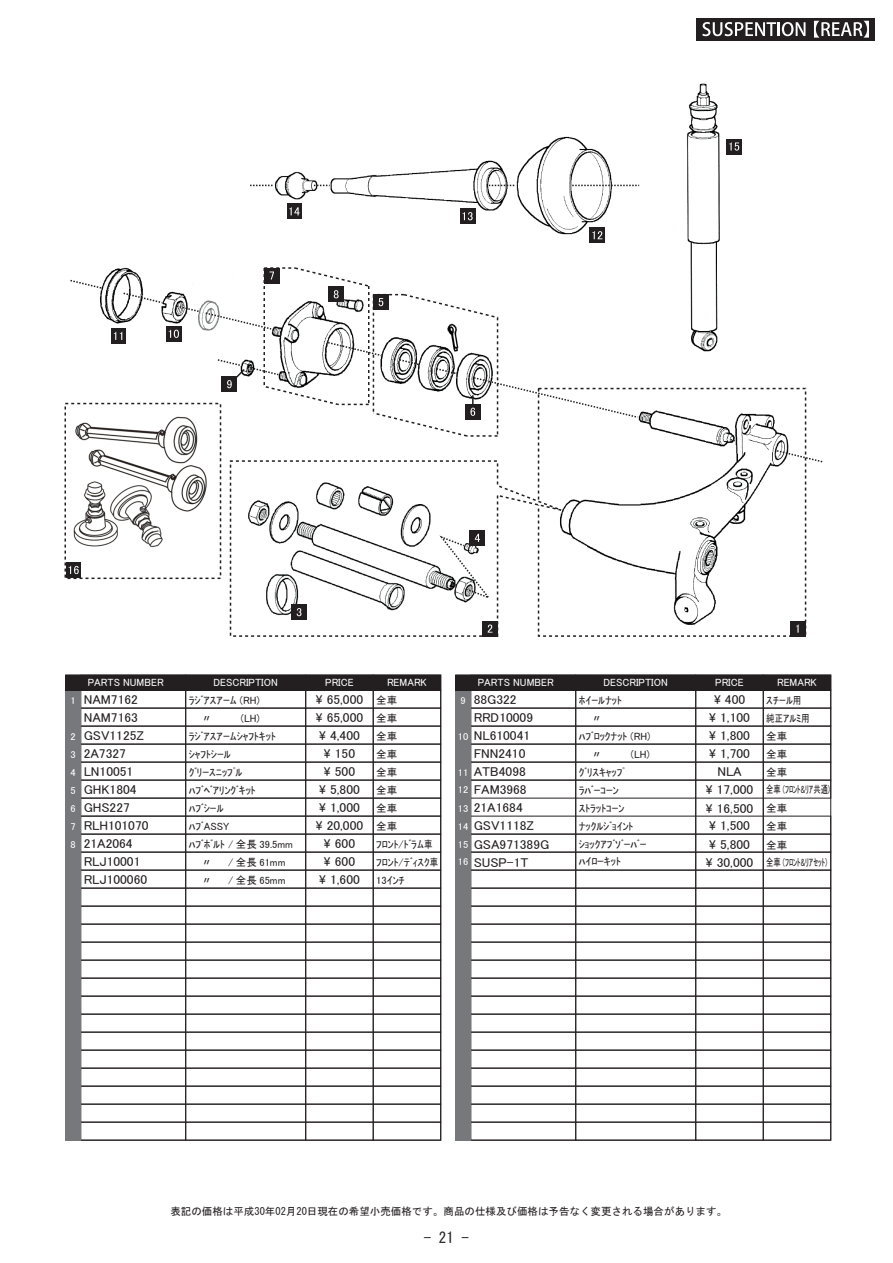
<style>
.page{position:relative;width:893px;height:1263px;background:#fff}
.page>*{position:absolute;margin:0;border:0;box-sizing:border-box;transform-origin:0 0}
.t1{font:15px "MS Gothic";color:#231f20}
.t2{font:12.9px/18px "MS P Gothic";color:#231f20;scale:1.05 1}
.t3{font:10.5px/18px "MS P Gothic";color:#231f20}
.t4{font:10.5px "MS P Gothic";color:#fff}
.t5{font:10.5px "MS Gothic";color:#231f20}
.t6{font:10.5px "MS P Gothic";color:#231f20;scale:.7 1}
.t7{font:10.05px/18px "MS P Gothic";color:#fff;text-align:justify;scale:1.05 1}
.s1{font-size:10.05px;color:#fff}
.s2{font-size:12.9px}
.s3{font-style:inherit}
</style>
<div class="page">
<img style="left:73px;top:83px;width:734px;height:552px">
<div style="left:66px;top:690px;width:375px;height:18px;border:1px solid #231f20"></div>
<div style="left:66px;top:708px;width:375px;height:18px;border:1px solid #231f20"></div>
<div style="left:66px;top:744px;width:375px;height:18px;border:1px solid #231f20"></div>
<div style="left:66px;top:780px;width:375px;height:18px;border:1px solid #231f20"></div>
<div style="left:66px;top:816px;width:375px;height:18px;border:1px solid #231f20"></div>
<div style="left:66px;top:852px;width:375px;height:18px;border:1px solid #231f20"></div>
<div style="left:66px;top:888px;width:375px;height:18px;border:1px solid #231f20"></div>
<div style="left:66px;top:924px;width:375px;height:18px;border:1px solid #231f20"></div>
<div style="left:66px;top:960px;width:375px;height:18px;border:1px solid #231f20"></div>
<div style="left:66px;top:996px;width:375px;height:18px;border:1px solid #231f20"></div>
<div style="left:66px;top:726px;width:375px;height:18px;border:1px solid #231f20"></div>
<div style="left:66px;top:762px;width:375px;height:18px;border:1px solid #231f20"></div>
<div style="left:66px;top:798px;width:375px;height:18px;border:1px solid #231f20"></div>
<div style="left:66px;top:834px;width:375px;height:18px;border:1px solid #231f20"></div>
<div style="left:66px;top:870px;width:375px;height:18px;border:1px solid #231f20"></div>
<div style="left:66px;top:906px;width:375px;height:18px;border:1px solid #231f20"></div>
<div style="left:66px;top:942px;width:375px;height:18px;border:1px solid #231f20"></div>
<div style="left:66px;top:978px;width:375px;height:18px;border:1px solid #231f20"></div>
<div style="left:66px;top:1014px;width:375px;height:18px;border:1px solid #231f20"></div>
<div style="left:66px;top:1050px;width:375px;height:18px;border:1px solid #231f20"></div>
<div style="left:66px;top:1086px;width:375px;height:18px;border:1px solid #231f20"></div>
<div style="left:66px;top:1068px;width:375px;height:18px;border:1px solid #231f20"></div>
<div style="left:66px;top:1104px;width:375px;height:18px;border:1px solid #231f20"></div>
<div style="left:66px;top:1122px;width:375px;height:18px;border:1px solid #231f20"></div>
<div style="left:66px;top:1032px;width:375px;height:18px;border:1px solid #231f20"></div>
<div style="left:81px;top:675px;width:105px;height:465px;border:1px solid #231f20"></div>
<div style="left:373px;top:675px;width:68px;height:465px;border:1px solid #231f20"></div>
<div style="left:66px;top:675px;width:15px;height:465px;background:#76787b"></div>
<div style="left:66px;top:675px;width:375px;height:15px;background:#231f20"></div>
<div style="left:456px;top:690px;width:375px;height:18px;border:1px solid #231f20"></div>
<div style="left:456px;top:708px;width:375px;height:18px;border:1px solid #231f20"></div>
<div style="left:456px;top:744px;width:375px;height:18px;border:1px solid #231f20"></div>
<div style="left:456px;top:780px;width:375px;height:18px;border:1px solid #231f20"></div>
<div style="left:456px;top:852px;width:375px;height:18px;border:1px solid #231f20"></div>
<div style="left:456px;top:888px;width:375px;height:18px;border:1px solid #231f20"></div>
<div style="left:456px;top:924px;width:375px;height:18px;border:1px solid #231f20"></div>
<div style="left:456px;top:960px;width:375px;height:18px;border:1px solid #231f20"></div>
<div style="left:456px;top:996px;width:375px;height:18px;border:1px solid #231f20"></div>
<div style="left:456px;top:726px;width:375px;height:18px;border:1px solid #231f20"></div>
<div style="left:456px;top:762px;width:375px;height:18px;border:1px solid #231f20"></div>
<div style="left:456px;top:834px;width:375px;height:18px;border:1px solid #231f20"></div>
<div style="left:456px;top:870px;width:375px;height:18px;border:1px solid #231f20"></div>
<div style="left:456px;top:906px;width:375px;height:18px;border:1px solid #231f20"></div>
<div style="left:456px;top:942px;width:375px;height:18px;border:1px solid #231f20"></div>
<div style="left:456px;top:978px;width:375px;height:18px;border:1px solid #231f20"></div>
<div style="left:456px;top:1014px;width:375px;height:18px;border:1px solid #231f20"></div>
<div style="left:456px;top:1050px;width:375px;height:18px;border:1px solid #231f20"></div>
<div style="left:456px;top:1086px;width:375px;height:18px;border:1px solid #231f20"></div>
<div style="left:456px;top:1068px;width:375px;height:18px;border:1px solid #231f20"></div>
<div style="left:456px;top:1104px;width:375px;height:18px;border:1px solid #231f20"></div>
<div style="left:456px;top:1122px;width:375px;height:18px;border:1px solid #231f20"></div>
<div style="left:456px;top:1032px;width:375px;height:18px;border:1px solid #231f20"></div>
<div style="left:471px;top:675px;width:105px;height:465px;border:1px solid #231f20"></div>
<div style="left:763px;top:675px;width:68px;height:465px;border:1px solid #231f20"></div>
<div style="left:456px;top:675px;width:15px;height:465px;background:#76787b"></div>
<div style="left:456px;top:675px;width:375px;height:15px;background:#231f20"></div>
<div style="left:186px;top:675px;width:120px;height:465px;border:1px solid #231f20"></div>
<div style="left:306px;top:675px;width:67px;height:465px;border:1px solid #231f20"></div>
<div style="left:576px;top:675px;width:120px;height:465px;border:1px solid #231f20"></div>
<div style="left:696px;top:675px;width:67px;height:465px;border:1px solid #231f20"></div>
<svg style="left:775px;top:449px;width:48px;height:15px"></svg>
<svg style="left:729px;top:438px;width:8px;height:5px"></svg>
<svg style="left:70px;top:279px;width:35px;height:11px"></svg>
<svg style="left:572px;top:185px;width:67px;height:1px"></svg>
<svg style="left:489px;top:185px;width:26px;height:1px"></svg>
<svg style="left:314px;top:185px;width:16px;height:1px"></svg>
<svg style="left:250px;top:185px;width:24px;height:1px"></svg>
<div style="left:790px;top:621px;width:16px;height:15px;background:#231f20"></div>
<svg style="left:796px;top:624px;width:3px;height:9px"></svg>
<div style="left:111px;top:328px;width:15px;height:15px;background:#231f20"></div>
<div style="left:590px;top:228px;width:15px;height:15px;background:#231f20"></div>
<svg style="left:592px;top:231px;width:10px;height:8px"></svg>
<div style="left:460px;top:209px;width:15px;height:15px;background:#231f20"></div>
<svg style="left:462px;top:212px;width:11px;height:8px"></svg>
<div style="left:287px;top:204px;width:15px;height:15px;background:#231f20"></div>
<svg style="left:289px;top:207px;width:11px;height:8px"></svg>
<div style="left:727px;top:139px;width:15px;height:15px;background:#231f20"></div>
<svg style="left:729px;top:142px;width:10px;height:9px"></svg>
<svg style="left:229px;top:459px;width:352px;height:178px"></svg>
<div style="left:696px;top:18px;width:179px;height:22px;background:#231f20"></div>
<svg style="left:702px;top:22px;width:103px;height:14px"></svg>
<svg style="left:814px;top:21px;width:55px;height:17px"></svg>
<svg style="left:114px;top:266px;width:525px;height:172px"></svg>
<div style="left:66px;top:562px;width:15px;height:15px;background:#231f20"></div>
<svg style="left:69px;top:566px;width:10px;height:8px"></svg>
<p class="t7" style="left:71px;top:691px;width:6px">1</p>
<p class="t7" style="left:71px;top:727px;width:6px">2<br>3<br>4<br>5<br>6<br>7<br>8</p>
<p class="t4" style="left:88px;top:677px;width:77px">PARTS NUMBER</p>
<p class="t4" style="left:387px;top:677px;width:41px">REMARK</p>
<p class="t4" style="left:478px;top:677px;width:77px">PARTS NUMBER</p>
<p class="t4" style="left:777px;top:677px;width:41px">REMARK</p>
<p class="t2" style="left:84px;top:690px;width:63px">NAM7162<br>NAM7163<br>GSV1125Z<br>2A7327<br>LN10051<br>GHK1804<br>GHS227<br>RLH101070<br>21A2064<br>RLJ10001<br>RLJ100060</p>
<p class="t4" style="left:213px;top:677px;width:66px">DESCRIPTION</p>
<p class="t3" style="left:202px;top:691px;width:60px;text-indent:-13px">ﾗｼﾞｱｽｱｰﾑ (RH)〃</p>
<p class="t4" style="left:325px;top:677px;width:30px">PRICE</p>
<p class="t2" style="left:316px;top:690px;width:47px;text-align:center">\ 65,000 \ 65,000 \ 4,400 \ 150<br>\ 500<br>\ 5,800 \ 1,000 \ 20,000 \ 600<br>\ 600<br>\ 1,600</p>
<p class="t4" style="left:603px;top:677px;width:66px">DESCRIPTION</p>
<p class="t3" style="left:579px;top:691px;width:45px">ﾎｲｰﾙﾅｯﾄ</p>
<p class="t3" style="left:592px;top:709px;width:12px">〃</p>
<p class="t3" style="left:579px;top:727px;width:73px">ﾊﾌﾞﾛｯｸﾅｯﾄ (RH)</p>
<p class="t3" style="left:592px;top:745px;width:12px">〃</p>
<p class="t3" style="left:631px;top:745px;width:20px">(LH)</p>
<p class="t3" style="left:579px;top:763px;width:69px">ｸﾞﾘｽｷｬｯﾌﾟ<br>ﾗﾊﾞｰｺｰﾝ<br>ｽﾄﾗｯﾄｺｰﾝ<br>ﾅｯｸﾙｼﾞｮｲﾝﾄ<br>ｼｮｯｸｱﾌﾞｿﾞｰﾊﾞｰ</p>
<p class="t4" style="left:715px;top:677px;width:30px">PRICE</p>
<p class="t2" style="left:706px;top:690px;width:47px;text-align:center">\ 400<br>\ 1,100 \ 1,800 \ 1,700<br>NLA<br>\ 17,000</p>
<p class="t2" style="left:709px;top:816px;width:40px">\ 1,500</p>
<p class="t2" style="left:474px;top:690px;width:59px">88G322<br>RRD10009<br>NL610041<br>FNN2410<br>ATB4098<br>FAM3968<br>21A1684<br>GSV1118Z</p>
<p class="t2" style="left:474px;top:836px;width:73px">GSA971389G</p>
<p class="t3" style="left:376px;top:691px;width:63px">全車<br>全車<br>全車<br>全車<br>全車<br>全車<br>全車<br>全車<br>ﾌﾛﾝﾄ/ﾄﾞﾗﾑ車ﾌﾛﾝﾄ/ﾃﾞｨｽｸ車<br>13ｲﾝﾁ</p>
<p class="t3" style="left:766px;top:691px;width:65px">ｽﾁｰﾙ用<br>純正ｱﾙﾐ用<br>全車<br>全車<br>全車<br>全車 (ﾌﾛﾝﾄ&amp;ﾘｱ共通)全車<br>全車<br>全車</p>
<p class="t7" style="left:461px;top:691px;width:6px">9</p>
<p class="t7" style="left:458px;top:727px;width:11px">10</p>
<p class="t7" style="left:458px;top:763px;width:11px;line-height:17.4px">11<br>12</p>
<p class="t7" style="left:458px;top:799px;width:11px">13<br>14<br>15</p>
<p class="t2" style="left:458px;top:853px;width:69px"><span class="s1">16</span> SUSP-1T</p>
<p class="t3" style="left:579px;top:852px;width:44px">ﾊｲﾛｰｷｯﾄ</p>
<p class="t6" style="left:706px;top:857px;width:175px"><span class="s2">\ 30,000</span> 全車 (ﾌﾛﾝﾄ&amp;ﾘｱｾｯﾄ)</p>
<p class="t3" style="left:241px;top:709px;width:20px">(LH)</p>
<p class="t3" style="left:189px;top:727px;width:89px">ﾗｼﾞｱｽｱｰﾑｼｬﾌﾄｷｯﾄ</p>
<p class="t3" style="left:189px;top:745px;width:44px">ｼｬﾌﾄｼｰﾙ</p>
<p class="t3" style="left:189px;top:763px;width:55px">ｸﾞﾘｰｽﾆｯﾌﾟﾙ</p>
<p class="t3" style="left:189px;top:781px;width:69px">ﾊﾌﾞﾍﾞｱﾘﾝｸﾞｷｯﾄ</p>
<p class="t3" style="left:189px;top:799px;width:36px">ﾊﾌﾞｼｰﾙ</p>
<p class="t3" style="left:189px;top:817px;width:42px">ﾊﾌﾞASSY</p>
<p class="t3" style="left:189px;top:835px;width:106px">ﾊﾌﾞﾎﾞﾙﾄ / 全長 39.5mm</p>
<p class="t3" style="left:202px;top:853px;width:12px">〃</p>
<p class="t3" style="left:228px;top:853px;width:59px">/ 全長 61mm</p>
<p class="t3" style="left:202px;top:871px;width:12px">〃</p>
<p class="t3" style="left:228px;top:871px;width:59px">/ 全長 65mm</p>
<p class="t2" style="left:706px;top:799px;width:47px">\ 16,500</p>
<p class="t2" style="left:709px;top:836px;width:40px">\ 5,800</p>
<p class="t5" style="left:170px;top:1206px;width:558px">表記の価格は平成30年<span class="s3">02</span>月<span class="s3">20</span>日現在の希望小売価格です。商品の仕様及び価格は予告なく変更される場合があります。</p>
<p class="t1" style="left:424px;top:1230px;width:46px">- 21 -</p>
</div>
